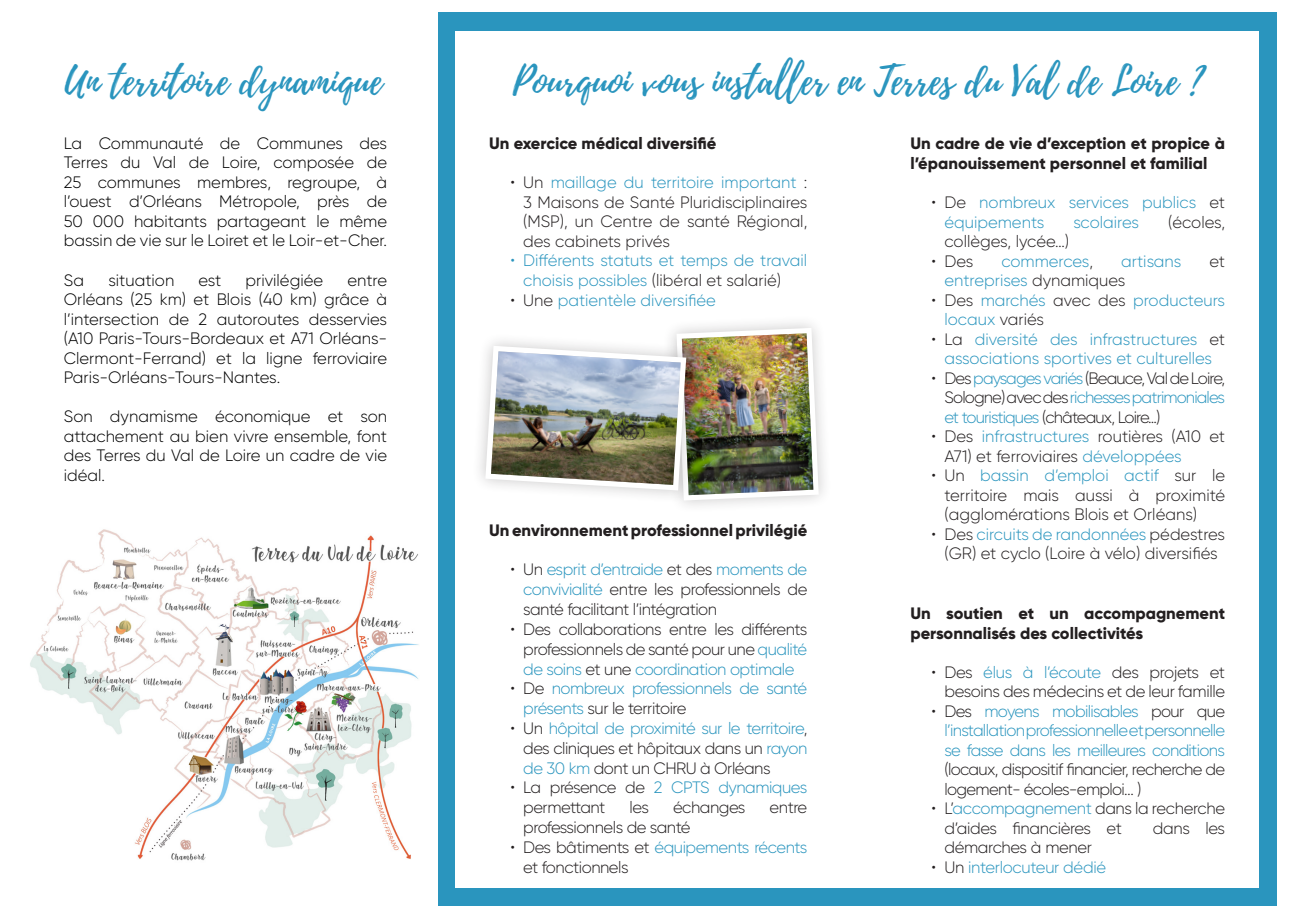
<style>
.page{position:relative;width:1289px;height:919px;background:#fff}
.page>*{position:absolute;margin:0;border:0;box-sizing:border-box;transform-origin:0 0}
.t1{font:39px "Playlist Script";color:#2a95be}
.t2{font:300 16.5px/19.5px "Gilroy";letter-spacing:-.03em;color:#231f20;text-align:justify}
.t3{font:300 16.5px/19.5px "Gilroy";color:#000001;text-align:justify}
.t4{font:300 16.5px/19.5px "Gilroy";letter-spacing:-.005em;color:#2a95be}
.t5{font:800 16.5px/19.8px "Gilroy";color:#231f20}
.t6{font:300 16.5px/19.5px "Gilroy";color:#231f20}
.t7{font:300 16.5px/19.8px "Gilroy";letter-spacing:-.03em;color:#2a95be}
.s1{color:#2a95be}
.s2{color:#231f20}
</style>
<div class="page">
<div style="left:438px;top:13px;width:838px;height:893px;background:#2a95be"></div>
<div style="left:455px;top:31px;width:803px;height:856px;background:#fff"></div>
<img style="left:30px;top:529px;width:389px;height:332px">
<div style="left:662px;top:314px;width:170px;height:200px;background:#231f20;opacity:.25"></div>
<div style="left:471px;top:332px;width:229px;height:172px;background:#231f20;opacity:.25"></div>
<img style="left:485px;top:328px;width:333px;height:172px">
<img style="left:491px;top:351px;width:189px;height:134px">
<p class="t1" style="left:65px;top:54px;width:319px">Un territoire dynamique</p>
<p class="t1" style="left:513px;top:54px;width:691px">Pourquoi vous installer en Terres du Val de Loire ?</p>
<p class="t3" style="left:64px;top:133px;width:325px">La Communauté de Communes des Terres du Val de Loire, composée de 25 communes membres, regroupe, à l’ouest d’Orléans Métropole, près de 50 000 habitants partageant le même bassin de vie sur le Loiret et le Loir-et-Cher.</p>
<p class="t3" style="left:64px;top:270px;width:22px">Sa</p>
<p class="t3" style="left:108px;top:270px;width:67px">situation</p>
<p class="t3" style="left:198px;top:270px;width:24px">est</p>
<p class="t3" style="left:245px;top:270px;width:79px">privilégiée</p>
<p class="t3" style="left:64px;top:270px;width:325px;text-indent:283px">entre Orléans (25 km) et Blois (40 km) grâce à l’intersection de 2 autoroutes desservies (A10 Paris-Tours-Bordeaux et A71 Orléans-Clermont-Ferrand) et la ligne ferroviaire Paris-Orléans-Tours-Nantes.</p>
<p class="t3" style="left:64px;top:406px;width:325px">Son dynamisme économique et son attachement au bien vivre ensemble, font des Terres du Val de Loire un cadre de vie idéal.</p>
<p class="t5" style="left:489px;top:133px;width:229px">Un exercice médical diversifié</p>
<p class="t2" style="left:523px;top:172px;width:285px;text-indent:-13px">• Un <span class="s1">maillage du territoire important</span> :<br>3 Maisons de Santé Pluridisciplinaires (MSP), un Centre de santé Régional, des cabinets privés</p>
<p class="t4" style="left:523px;top:250px;width:285px;text-indent:-13px">• Différents statuts et temps de travail choisis possibles <span class="s2">(libéral et salarié)</span></p>
<p class="t4" style="left:510px;top:290px;width:207px"><span class="s2">• Une</span> patientèle diversifiée</p>
<p class="t5" style="left:489px;top:520px;width:320px">Un environnement professionnel privilégié</p>
<p class="t2" style="left:523px;top:559px;width:286px;text-indent:-13px">• Un <span class="s1">esprit d’entraide</span> et des <span class="s1">moments de convivialité</span> entre les professionnels de santé facilitant l’intégration</p>
<p class="t2" style="left:523px;top:619px;width:285px;text-indent:-13px">• Des collaborations entre les différents professionnels de santé pour une <span class="s1">qualité de soins</span> et une <span class="s1">coordination optimale</span></p>
<p class="t7" style="left:523px;top:678px;width:285px;text-indent:-13px"><span class="s2">• De</span> nombreux professionnels de santé présents <span class="s2">sur le territoire</span></p>
<p class="t2" style="left:523px;top:718px;width:285px;text-indent:-13px">• Un <span class="s1">hôpital de proximité sur le territoire</span>, des cliniques et hôpitaux dans un <span class="s1">rayon de 30 km</span> dont un CHRU à Orléans</p>
<p class="t2" style="left:523px;top:777px;width:285px;text-indent:-13px">• La présence de <span class="s1">2 CPTS dynamiques </span>permettant</p>
<p class="t2" style="left:629px;top:797px;width:21px">les</p>
<p class="t2" style="left:673px;top:797px;width:74px">échanges</p>
<p class="t2" style="left:769px;top:797px;width:39px">entre</p>
<p class="t2" style="left:523px;top:817px;width:169px">professionnels de santé</p>
<p class="t2" style="left:523px;top:836px;width:285px;text-indent:-13px">• Des bâtiments et <span class="s1">équipements récents </span>et fonctionnels</p>
<p class="t5" style="left:910px;top:133px;width:316px">Un cadre de vie d’exception et propice à l’épanouissement personnel et familial</p>
<p class="t4" style="left:944px;top:192px;width:282px;text-indent:-13px"><span class="s2">• De</span> nombreux services publics <span class="s2">et </span>équipements</p>
<p class="t4" style="left:1073px;top:212px;width:67px">scolaires</p>
<p class="t2" style="left:1167px;top:212px;width:59px">(écoles,</p>
<p class="t6" style="left:944px;top:231px;width:126px">collèges, lycée…)</p>
<p class="t2" style="left:931px;top:251px;width:43px">• Des</p>
<p class="t4" style="left:1001px;top:251px;width:93px">commerces<span class="s2">,</span></p>
<p class="t4" style="left:1121px;top:251px;width:62px">artisans</p>
<p class="t2" style="left:1209px;top:251px;width:17px">et</p>
<p class="t4" style="left:944px;top:270px;width:183px">entreprises <span class="s2">dynamiques</span></p>
<p class="t4" style="left:944px;top:290px;width:282px;text-indent:-13px"><span class="s2">• Des</span> marchés <span class="s2">avec des</span> producteurs locaux <span class="s2">variés</span></p>
<p class="t4" style="left:931px;top:329px;width:295px;text-align:center"><span class="s2">• La</span> diversité des infrastructures <span class="s2">et </span>associations sportives et culturelles</p>
<p class="t2" style="left:944px;top:368px;width:282px;text-indent:-13px">• Des <span class="s1">paysages variés</span> (Beauce, Val de Loire, Sologne) avec des <span class="s1">richesses patrimoniales et touristiques</span> (châteaux, Loire...)</p>
<p class="t6" style="left:944px;top:426px;width:282px;text-indent:-13px">• Des <span class="s1">infrastructures</span> routières (A10 et<br>A71) et ferroviaires <span class="s1">développées</span></p>
<p class="t2" style="left:944px;top:465px;width:282px;text-indent:-13px">• Un <span class="s1">bassin d’emploi actif</span> sur le territoire mais aussi à proximité (agglomérations Blois et Orléans)</p>
<p class="t6" style="left:931px;top:524px;width:295px;text-align:center">• Des <span class="s1">circuits de randonnées</span> pédestres (GR) et cyclo (Loire à vélo) diversifiés</p>
<p class="t5" style="left:910px;top:603px;width:316px">Un soutien et un accompagnement personnalisés des collectivités</p>
<p class="t2" style="left:931px;top:662px;width:295px;text-align:right">• Des <span class="s1">élus à l’écoute</span> des projets et besoins des médecins et de leur famille</p>
<p class="t4" style="left:944px;top:701px;width:282px;text-align:justify;text-indent:-13px"><span class="s2">• Des</span> moyens mobilisables <span class="s2">pour que </span>l’installation professionnelle et personnelle se fasse dans les meilleures conditions <span class="s2">(locaux, dispositif financier, recherche de logement- écoles-emploi… )</span></p>
<p class="t2" style="left:944px;top:798px;width:282px;text-indent:-13px">• L’<span class="s1">accompagnement</span> dans la recherche d’aides financières et</p>
<p class="t2" style="left:1152px;top:818px;width:74px">dans les</p>
<p class="t2" style="left:944px;top:837px;width:149px">démarches à mener</p>
<p class="t4" style="left:931px;top:857px;width:176px"><span class="s2">• Un</span> interlocuteur dédié</p>
</div>
